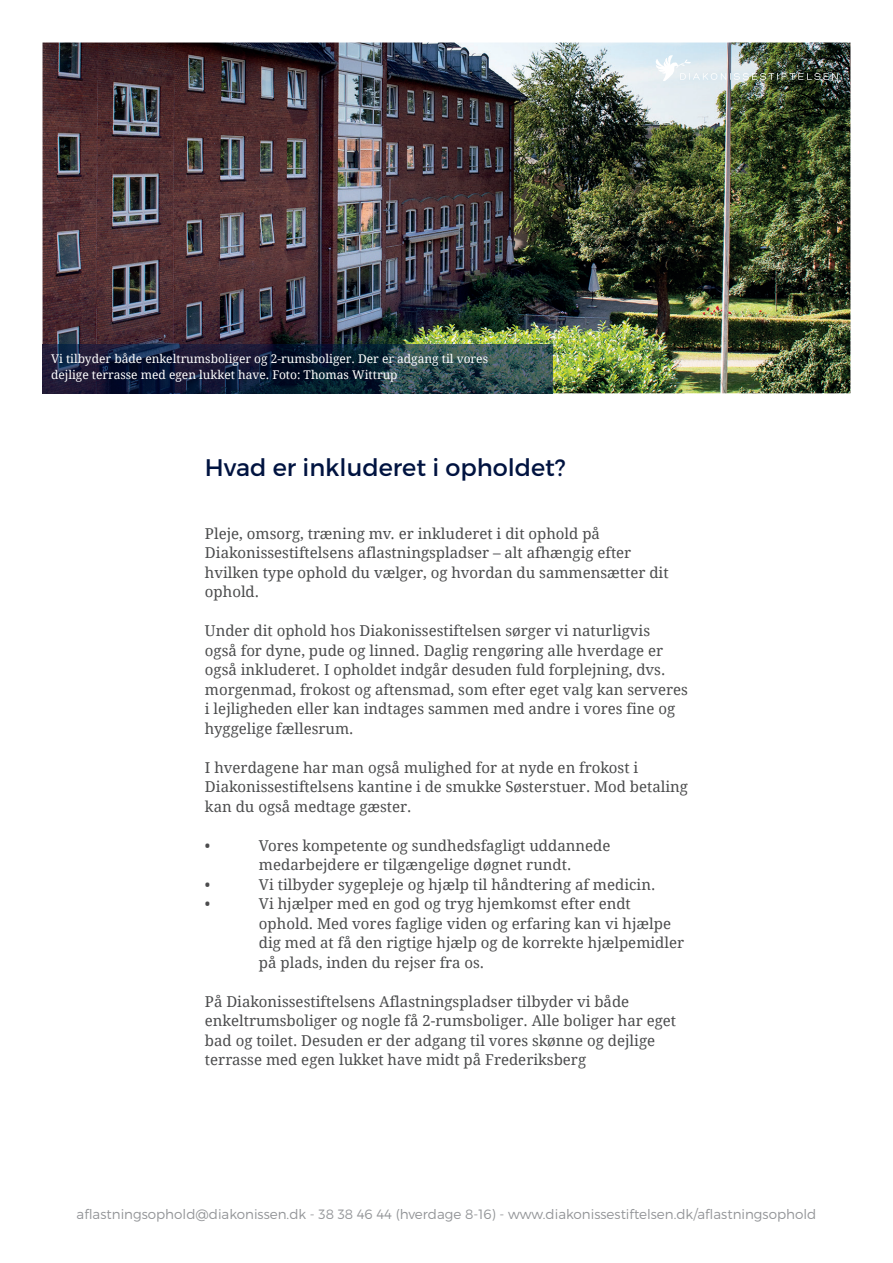
<style>
.page{position:relative;width:893px;height:1263px;background:#fff}
.page>*{position:absolute;margin:0;border:0;box-sizing:border-box;transform-origin:0 0}
.t1{font:24px "Montserrat";color:#001340}
.t2{font:15px/19.5px "Droid Serif";color:#4b4c4d}
.t3{font:300 13.5px "Montserrat";color:#939598}
.t4{font:12px/16.5px "Droid Serif";color:#fff}
</style>
<div class="page">
<img style="left:43px;top:43px;width:807px;height:350px">
<img style="left:43px;top:345px;width:510px;height:48px">
<img style="left:654px;top:55px;width:184px;height:26px">
<p class="t4" style="left:51px;top:350px;width:439px">Vi tilbyder både enkeltrumsboliger og 2-rumsboliger. Der er adgang til vores dejlige terrasse med egen lukket have. Foto: Thomas Wittrup</p>
<h1 class="t1" style="left:205px;top:453px;width:362px">Hvad er inkluderet i opholdet?</h1>
<p class="t2" style="left:205px;top:524px;width:465px">Pleje, omsorg, træning mv. er inkluderet i dit ophold på Diakonissestiftelsens aflastningspladser – alt afhængig efter hvilken type ophold du vælger, og hvordan du sammensætter dit ophold.</p>
<p class="t2" style="left:205px;top:621px;width:484px">Under dit ophold hos Diakonissestiftelsen sørger vi naturligvis<br>også for dyne, pude og linned. Daglig rengøring alle hverdage er også inkluderet. I opholdet indgår desuden fuld forplejning, dvs. morgenmad, frokost og aftensmad, som efter eget valg kan serveres i lejligheden eller kan indtages sammen med andre i vores fine og hyggelige fællesrum.</p>
<p class="t2" style="left:205px;top:758px;width:485px">I hverdagene har man også mulighed for at nyde en frokost i<br>Diakonissestiftelsens kantine i de smukke Søsterstuer. Mod betaling kan du også medtage gæster.</p>
<p class="t2" style="left:205px;top:836px;width:7px">•</p>
<p class="t2" style="left:259px;top:836px;width:353px">Vores kompetente og sundhedsfagligt uddannede medarbejdere er tilgængelige døgnet rundt.</p>
<p class="t2" style="left:205px;top:875px;width:7px">•</p>
<p class="t2" style="left:259px;top:875px;width:398px">Vi tilbyder sygepleje og hjælp til håndtering af medicin.</p>
<p class="t2" style="left:205px;top:894px;width:7px">•</p>
<p class="t2" style="left:259px;top:894px;width:427px">Vi hjælper med en god og tryg hjemkomst efter endt ophold. Med vores faglige viden og erfaring kan vi hjælpe dig med at få den rigtige hjælp og de korrekte hjælpemidler på plads, inden du rejser fra os.</p>
<p class="t2" style="left:205px;top:992px;width:473px">På Diakonissestiftelsens Aflastningspladser tilbyder vi både enkeltrumsboliger og nogle få 2-rumsboliger. Alle boliger har eget bad og toilet. Desuden er der adgang til vores skønne og dejlige terrasse med egen lukket have midt på Frederiksberg</p>
<p class="t3" style="left:77px;top:1206px;width:741px">aflastningsophold@diakonissen.dk - 38 38 46 44 (hverdage 8-16) - www.diakonissestiftelsen.dk/aflastningsophold</p>
</div>
